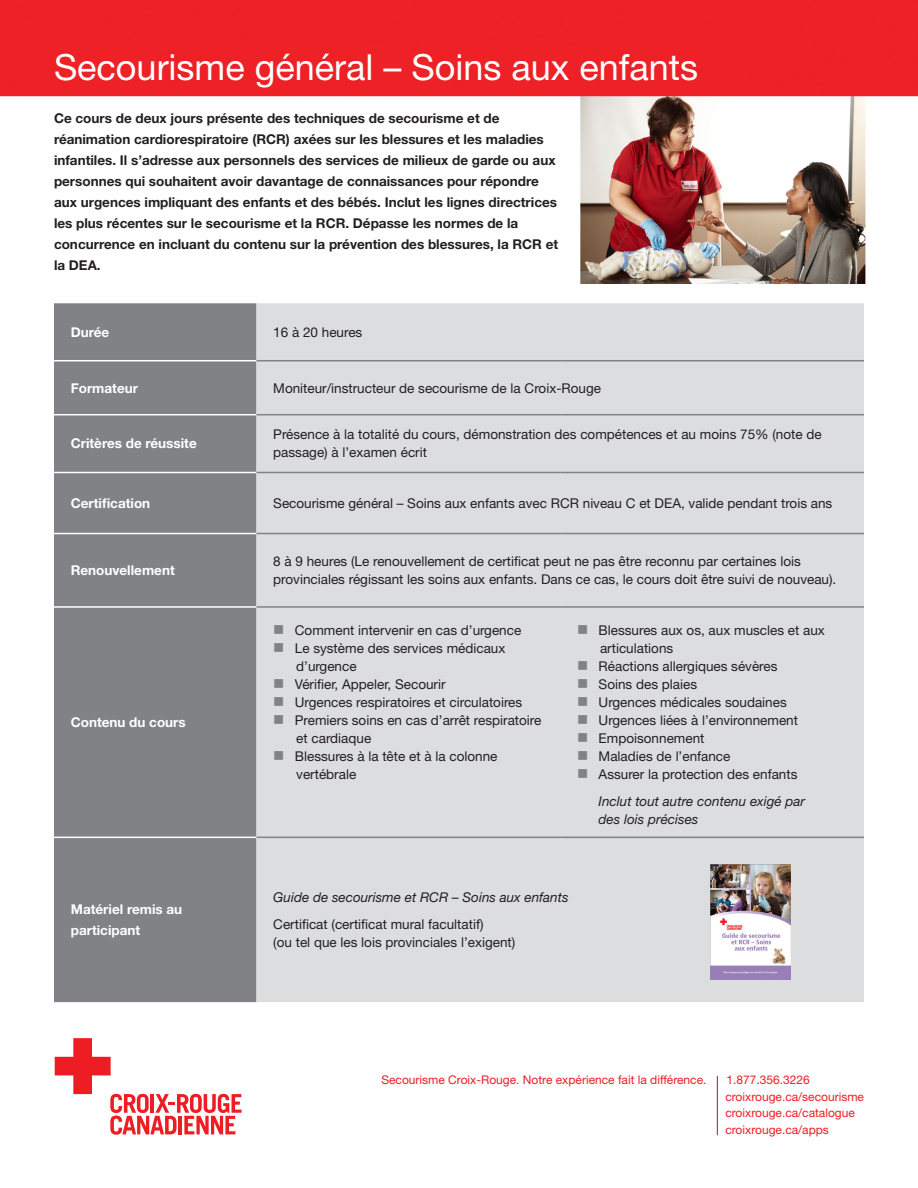
<style>
.page{position:relative;width:918px;height:1188px;background:#fff}
.page>*{position:absolute;margin:0;border:0;box-sizing:border-box;transform-origin:0 0}
.t1{font:36px "Helvetica Neue LT Std";color:#fff}
.t2{font:13.5px/18px "Helvetica Neue LT Std";color:#231f20}
.t3{font:700 13.5px/21px "Helvetica Neue LT Std";color:#231f20}
.t4{font:700 13.5px "Helvetica Neue LT Std";color:#fff}
.t5{font:italic 13.5px "Helvetica Neue LT Std";color:#231f20}
.t6{font:12px "Helvetica Neue LT Std";color:#ee1d23}
</style>
<div class="page">
<img style="left:0;top:0;width:918px;height:284px">
<div style="left:54px;top:303px;width:202px;height:699px;background:#808285"></div>
<div style="left:256px;top:303px;width:608px;height:699px;background:#dcdddf"></div>
<hr style="left:54px;top:360px;width:202px;height:1px;background:#fff">
<hr style="left:54px;top:414px;width:202px;height:1px;background:#fff">
<hr style="left:54px;top:472px;width:202px;height:1px;background:#fff">
<hr style="left:54px;top:533px;width:202px;height:1px;background:#fff">
<hr style="left:54px;top:606px;width:202px;height:2px;background:#fff">
<hr style="left:54px;top:837px;width:202px;height:1px;background:#fff">
<hr style="left:256px;top:472px;width:304px;height:1px;background:#808285">
<hr style="left:560px;top:472px;width:304px;height:1px;background:#808285">
<hr style="left:256px;top:533px;width:304px;height:1px;background:#808285">
<hr style="left:560px;top:533px;width:304px;height:1px;background:#808285">
<hr style="left:256px;top:606px;width:304px;height:2px;background:#808285">
<hr style="left:560px;top:606px;width:304px;height:2px;background:#808285">
<hr style="left:256px;top:837px;width:304px;height:1px;background:#808285">
<hr style="left:560px;top:837px;width:304px;height:1px;background:#808285">
<hr style="left:256px;top:360px;width:304px;height:1px;background:#808285">
<hr style="left:560px;top:360px;width:304px;height:1px;background:#808285">
<hr style="left:256px;top:414px;width:304px;height:1px;background:#808285">
<hr style="left:560px;top:414px;width:304px;height:1px;background:#808285">
<img style="left:711px;top:864px;width:79px;height:116px">
<hr style="left:717px;top:1076px;width:1px;height:59px;background:#ee1d23">
<svg style="left:54px;top:1038px;width:188px;height:97px"></svg>
<svg style="left:275px;top:625px;width:8px;height:9px"></svg>
<svg style="left:275px;top:643px;width:8px;height:9px"></svg>
<svg style="left:275px;top:679px;width:8px;height:9px"></svg>
<svg style="left:275px;top:697px;width:8px;height:9px"></svg>
<svg style="left:275px;top:715px;width:8px;height:9px"></svg>
<svg style="left:275px;top:751px;width:8px;height:9px"></svg>
<svg style="left:578px;top:625px;width:9px;height:9px"></svg>
<svg style="left:578px;top:661px;width:9px;height:9px"></svg>
<svg style="left:578px;top:679px;width:9px;height:9px"></svg>
<svg style="left:578px;top:697px;width:9px;height:9px"></svg>
<svg style="left:578px;top:715px;width:9px;height:9px"></svg>
<svg style="left:578px;top:733px;width:9px;height:9px"></svg>
<svg style="left:578px;top:751px;width:9px;height:9px"></svg>
<svg style="left:578px;top:769px;width:9px;height:9px"></svg>
<p class="t1" style="left:54px;top:45px;width:646px">Secourisme général – Soins aux enfants</p>
<p class="t3" style="left:54px;top:108px;width:506px">Ce cours de deux jours présente des techniques de secourisme et de réanimation cardiorespiratoire (RCR) axées sur les blessures et les maladies infantiles. Il s’adresse aux personnels des services de milieux de garde ou aux personnes qui souhaitent avoir davantage de connaissances pour répondre aux urgences impliquant des enfants et des bébés. Inclut les lignes directrices les plus récentes sur le secourisme et la RCR. Dépasse les normes de la concurrence en incluant du contenu sur la prévention des blessures, la RCR et la DEA.</p>
<p class="t4" style="left:71px;top:324px;width:40px">Durée</p>
<p class="t2" style="left:273px;top:323px;width:91px">16 à 20 heures</p>
<p class="t4" style="left:71px;top:379px;width:69px">Formateur</p>
<p class="t2" style="left:273px;top:379px;width:329px">Moniteur/instructeur de secourisme de la Croix-Rouge</p>
<p class="t4" style="left:71px;top:435px;width:127px">Critères de réussite</p>
<p class="t2" style="left:273px;top:425px;width:550px">Présence à la totalité du cours, démonstration des compétences et au moins 75% (note de passage) à l’examen écrit</p>
<p class="t4" style="left:71px;top:495px;width:81px">Certification</p>
<p class="t2" style="left:273px;top:494px;width:561px">Secourisme général – Soins aux enfants avec RCR niveau C et DEA, valide pendant trois ans</p>
<p class="t4" style="left:71px;top:562px;width:105px">Renouvellement</p>
<p class="t2" style="left:273px;top:552px;width:565px">8 à 9 heures (Le renouvellement de certificat peut ne pas être reconnu par certaines lois provinciales régissant les soins aux enfants. Dans ce cas, le cours doit être suivi de nouveau).</p>
<p class="t4" style="left:71px;top:714px;width:117px">Contenu du cours</p>
<p class="t4" style="left:71px;top:901px;width:113px">Matériel remis au</p>
<p class="t4" style="left:71px;top:922px;width:71px">participant</p>
<p class="t2" style="left:295px;top:621px;width:228px">Comment intervenir en cas d’urgence</p>
<p class="t2" style="left:295px;top:639px;width:212px">Le système des services médicaux</p>
<p class="t2" style="left:296px;top:657px;width:62px">d’urgence</p>
<p class="t2" style="left:295px;top:675px;width:152px">Vérifier, Appeler, Secourir</p>
<p class="t2" style="left:295px;top:693px;width:229px">Urgences respiratoires et circulatoires</p>
<p class="t2" style="left:295px;top:711px;width:248px">Premiers soins en cas d’arrêt respiratoire</p>
<p class="t2" style="left:296px;top:729px;width:77px">et cardiaque</p>
<p class="t2" style="left:295px;top:747px;width:204px">Blessures à la tête et à la colonne</p>
<p class="t2" style="left:296px;top:765px;width:61px">vertébrale</p>
<p class="t5" style="left:273px;top:889px;width:297px">Guide de secourisme et RCR – Soins aux enfants</p>
<p class="t2" style="left:273px;top:915px;width:212px">Certificat (certificat mural facultatif)</p>
<p class="t2" style="left:273px;top:933px;width:244px">(ou tel que les lois provinciales l’exigent)</p>
<p class="t2" style="left:599px;top:621px;width:228px">Blessures aux os, aux muscles et aux</p>
<p class="t2" style="left:600px;top:639px;width:75px">articulations</p>
<p class="t2" style="left:599px;top:657px;width:180px">Réactions allergiques sévères</p>
<p class="t2" style="left:599px;top:675px;width:100px">Soins des plaies</p>
<p class="t2" style="left:599px;top:693px;width:190px">Urgences médicales soudaines</p>
<p class="t2" style="left:599px;top:711px;width:201px">Urgences liées à l’environnement</p>
<p class="t2" style="left:599px;top:729px;width:107px">Empoisonnement</p>
<p class="t2" style="left:599px;top:747px;width:133px">Maladies de l’enfance</p>
<p class="t2" style="left:599px;top:765px;width:200px">Assurer la protection des enfants</p>
<p class="t5" style="left:599px;top:793px;width:208px">Inclut tout autre contenu exigé par</p>
<p class="t5" style="left:599px;top:811px;width:101px">des lois précises</p>
<p class="t6" style="left:381px;top:1073px;width:327px">Secourisme Croix-Rouge. Notre expérience fait la différence.</p>
<p class="t6" style="left:727px;top:1073px;width:85px">1.877.356.3226</p>
<p class="t6" style="left:725px;top:1089px;width:140px">croixrouge.ca/secourisme</p>
<p class="t6" style="left:725px;top:1106px;width:131px">croixrouge.ca/catalogue</p>
<p class="t6" style="left:725px;top:1122px;width:105px">croixrouge.ca/apps</p>
</div>
